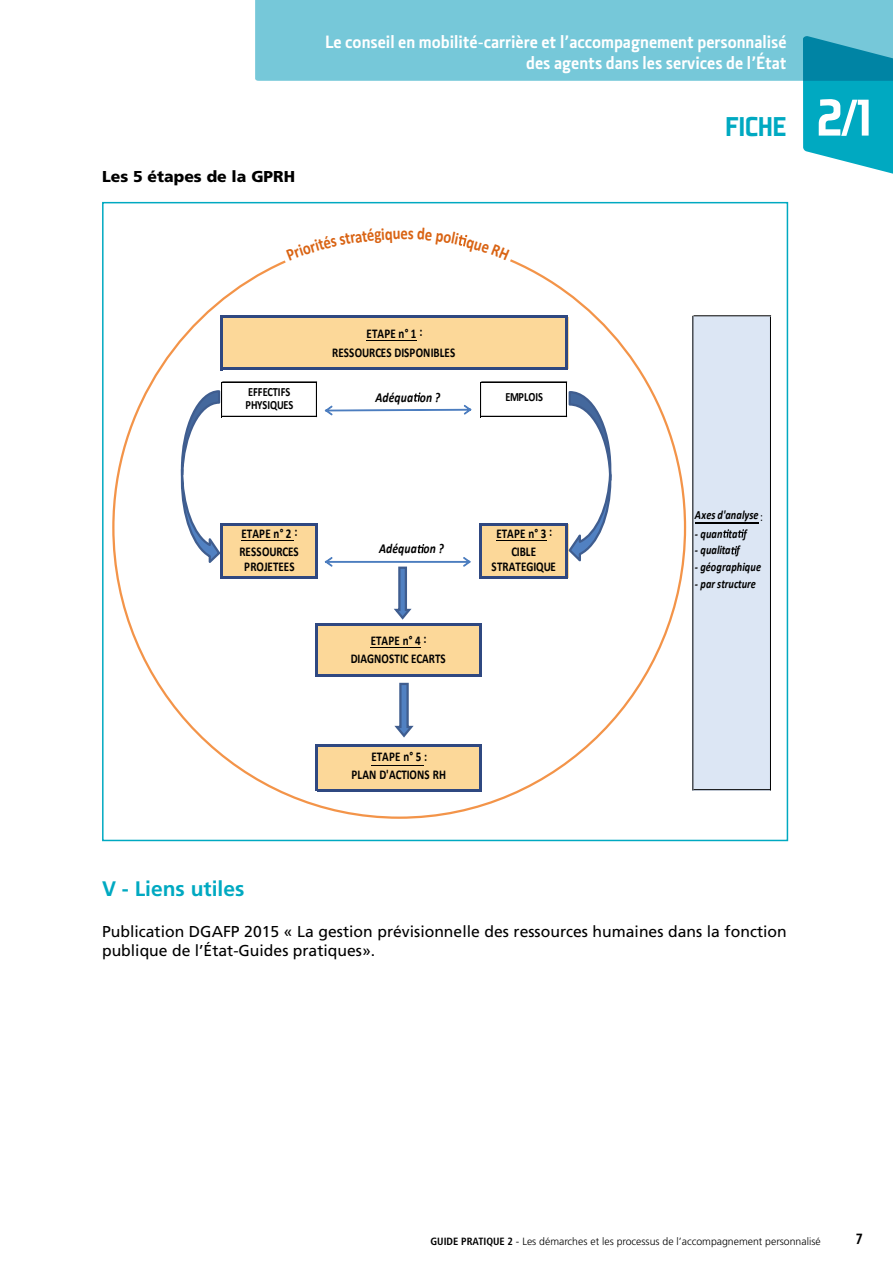
<style>
.page{position:relative;width:893px;height:1263px;background:#fff}
.page>*{position:absolute;margin:0;border:0;box-sizing:border-box;transform-origin:0 0}
.t1{font:900 57px "Plexes";color:#fff}
.t2{font:900 30px "Plexes";color:#00a9c1}
.t3{font:700 21px "Frutiger LT Std";color:#00a9c1}
.t4{font:700 18px/21px "Section";color:#fff;text-align:right}
.t5{font:15.75px/19.5px "Frutiger LT Std";color:#000}
.t6{font:900 15.75px "Frutiger LT Std";color:#000}
.t7{font:15px "Section Bold Caps";color:#000}
.t8{font:italic 700 13.65px "Calibri";letter-spacing:.015em;color:#000;scale:.85 1}
.t9{font:700 13.35px/18.5px "Calibri";letter-spacing:.005em;color:#000;text-align:center;scale:.82 1}
.t10{font:italic 700 12.6px "Calibri";letter-spacing:.015em;color:#000;scale:.82 1}
.t11{font:700 12.6px/12.8px "Calibri";letter-spacing:-.005em;color:#000;scale:.82 1}
.t12{font:300 10.5px "Frutiger";color:#000}
.s1{font-weight:400;font-style:normal}
.s2{font-weight:700;font-stretch:condensed}
</style>
<div class="page">
<div style="left:255px;top:0;width:638px;height:81px;background:#76c8d9"></div>
<svg style="left:803px;top:36px;width:90px;height:138px;background:#20a9c1"></svg>
<div style="left:693px;top:316px;width:78px;height:475px;background:#dce6f4"></div>
<hr style="left:695px;top:523px;width:64px;height:1px;background:#000">
<svg style="left:723px;top:529px;width:6px;height:9px"></svg>
<svg style="left:738px;top:529px;width:6px;height:9px"></svg>
<svg style="left:731px;top:546px;width:6px;height:8px"></svg>
<hr style="left:692px;top:316px;width:1px;height:474px;background:#000">
<hr style="left:770px;top:317px;width:1px;height:473px;background:#000">
<hr style="left:693px;top:315px;width:78px;height:1px;background:#000">
<hr style="left:693px;top:789px;width:77px;height:1px;background:#000">
<svg style="left:112px;top:259px;width:575px;height:560px"></svg>
<svg style="left:286px;top:234px;width:224px;height:26px"></svg>
<p class="t6" style="left:102px;top:167px;width:195px">Les 5 étapes de la GPRH</p>
<h3 class="t4" style="left:325px;top:31px;width:463px">Le conseil en mobilité-carrière et l’accompagnement personnalisé des agents dans les services de l’État</h3>
<h2 class="t2" style="left:725px;top:110px;width:63px">FICHE</h2>
<h1 class="t1" style="left:816px;top:87px;width:56px">2/1</h1>
<p class="t9" style="left:332px;top:323px;width:152px;line-height:19.4px">ETAPE n° 1 :<br>RESSOURCES DISPONIBLES</p>
<p class="t11" style="left:245px;top:385px;width:60px">EFFECTIFS<br>PHYSIQUES</p>
<p class="t11" style="left:505px;top:390px;width:48px">EMPLOIS</p>
<p class="t8" style="left:375px;top:389px;width:78px">Adéqua on ?</p>
<p class="t9" style="left:239px;top:523px;width:74px;text-align:left">ETAPE n° 2 :<br>RESSOURCES</p>
<p class="t9" style="left:244px;top:557px;width:63px">PROJETEES</p>
<p class="t8" style="left:379px;top:540px;width:78px">Adéqua on ?</p>
<p class="t9" style="left:351px;top:631px;width:117px">ETAPE n° 4 :<br>DIAGNOSTIC ECARTS</p>
<p class="t9" style="left:351px;top:747px;width:117px;line-height:17.5px">ETAPE n° 5 :<br>PLAN D'ACTIONS RH</p>
<p class="t9" style="left:496px;top:523px;width:70px">ETAPE n° 3 :<br>CIBLE</p>
<p class="t9" style="left:492px;top:557px;width:80px">STRATEGIQUE</p>
<p class="t10" style="left:695px;top:507px;width:84px">Axes d'analyse <span class="s1">:</span></p>
<p class="t10" style="left:695px;top:526px;width:65px">- quan ta f</p>
<p class="t10" style="left:695px;top:542px;width:56px">- qualita f</p>
<p class="t10" style="left:695px;top:559px;width:82px">- géographique</p>
<p class="t10" style="left:695px;top:576px;width:76px">- par structure</p>
<h3 class="t3" style="left:102px;top:876px;width:144px">V - Liens utiles</h3>
<p class="t5" style="left:102px;top:922px;width:686px">Publication DGAFP 2015 « La gestion prévisionnelle des ressources humaines dans la fonction publique de l’État-Guides pratiques».</p>
<p class="t12" style="left:430px;top:1235px;width:392px"><span class="s2">GUIDE PRATIQUE 2</span> - Les démarches et les processus de l’accompagnement personnalisé</p>
<p class="t7" style="left:856px;top:1229px;width:9px">7</p>
</div>
